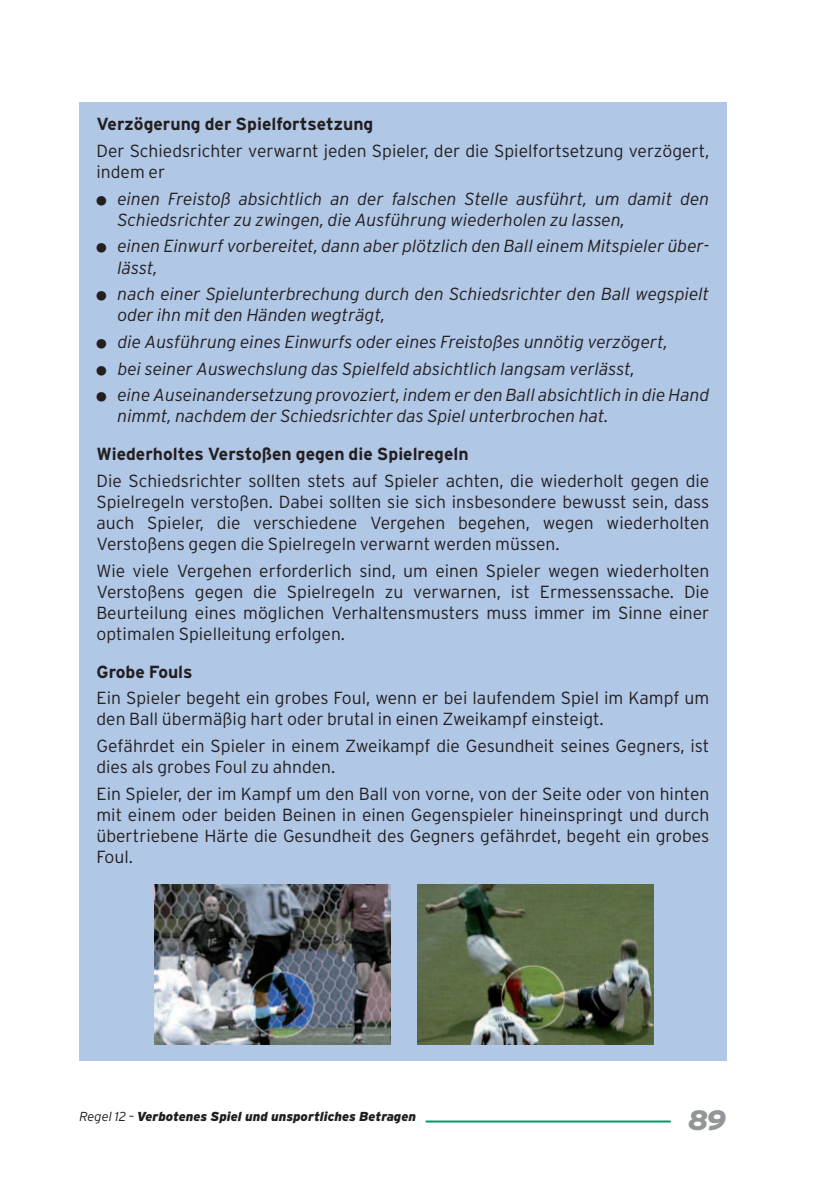
<style>
.page{position:relative;width:840px;height:1191px;background:#fff}
.page>*{position:absolute;margin:0;border:0;box-sizing:border-box;transform-origin:0 0}
.t1{font:italic 900 28px "Interstate";color:#939598}
.t2{font:300 17.6px/21px "Interstate";color:#231f20}
.t3{font:italic 300 17.6px/21px "Interstate";color:#231f20}
.t4{font:700 17.6px "Interstate";color:#231f20}
.t5{font:italic 900 13px "Interstate";color:#231f20}
.s1{font-weight:300}
</style>
<div class="page">
<hr style="left:425px;top:1120px;width:245px;height:2px;background:#009964">
<div style="left:79px;top:102px;width:647px;height:958px;background:#b1c7e6"></div>
<img style="left:154px;top:884px;width:499px;height:160px">
<div style="left:391px;top:879px;width:25px;height:171px;background:#b1c7e6"></div>
<p class="t4" style="left:96px;top:114px;width:278px">Verzögerung der Spielfortsetzung</p>
<p class="t2" style="left:96px;top:140px;width:614px">Der Schiedsrichter verwarnt jeden Spieler, der die Spielfortsetzung verzögert, indem er</p>
<p class="t3" style="left:117px;top:188px;width:593px">einen Freistoß absichtlich an der falschen Stelle ausführt, um damit den<br>Schiedsrichter zu zwingen, die Ausführung wiederholen zu lassen,</p>
<p class="t3" style="left:117px;top:236px;width:593px">einen Einwurf vorbereitet, dann aber plötzlich den Ball einem Mitspieler über&shy;lässt,</p>
<p class="t3" style="left:117px;top:283px;width:593px">nach einer Spielunterbrechung durch den Schiedsrichter den Ball wegspielt oder ihn mit den Händen wegträgt,</p>
<p class="t3" style="left:117px;top:328px;width:593px;line-height:26.6px">die Ausführung eines Einwurfs oder eines Freistoßes unnötig verzögert,<br>bei seiner Auswechslung das Spielfeld absichtlich langsam verlässt,<br>eine Auseinandersetzung provoziert, indem er den Ball absichtlich in die Hand</p>
<p class="t3" style="left:117px;top:406px;width:492px">nimmt, nachdem der Schiedsrichter das Spiel unterbrochen hat.</p>
<p class="t4" style="left:96px;top:444px;width:373px">Wiederholtes Verstoßen gegen die Spielregeln</p>
<p class="t2" style="left:96px;top:470px;width:614px;text-align:justify">Die Schiedsrichter sollten stets auf Spieler achten, die wiederholt gegen die Spielregeln verstoßen. Dabei sollten sie sich insbesondere bewusst sein, dass auch Spieler, die verschiedene Vergehen begehen, wegen wiederholten Verstoßens gegen die Spielregeln verwarnt werden müssen.</p>
<p class="t2" style="left:96px;top:560px;width:614px;text-align:justify">Wie viele Vergehen erforderlich sind, um einen Spieler wegen wiederholten Verstoßens gegen die Spielregeln zu verwarnen, ist Ermessenssache. Die Beurteilung eines möglichen Verhaltensmusters muss immer im Sinne einer optimalen Spielleitung erfolgen.</p>
<p class="t4" style="left:96px;top:661px;width:98px">Grobe Fouls</p>
<p class="t2" style="left:96px;top:688px;width:614px">Ein Spieler begeht ein grobes Foul, wenn er bei laufendem Spiel im Kampf um den Ball übermäßig hart oder brutal in einen Zweikampf einsteigt.</p>
<p class="t2" style="left:96px;top:735px;width:614px">Gefährdet ein Spieler in einem Zweikampf die Gesundheit seines Gegners, ist dies als grobes Foul zu ahnden.</p>
<p class="t2" style="left:96px;top:783px;width:614px;text-align:justify">Ein Spieler, der im Kampf um den Ball von vorne, von der Seite oder von hinten mit einem oder beiden Beinen in einen Gegenspieler hineinspringt und durch übertriebene Härte die Gesundheit des Gegners gefährdet, begeht ein grobes Foul.</p>
<p class="t5" style="left:79px;top:1108px;width:338px"><span class="s1">Regel 12 –</span> Verbotenes Spiel und unsportliches Betragen</p>
<h1 class="t1" style="left:687px;top:1103px;width:39px">89</h1>
</div>
